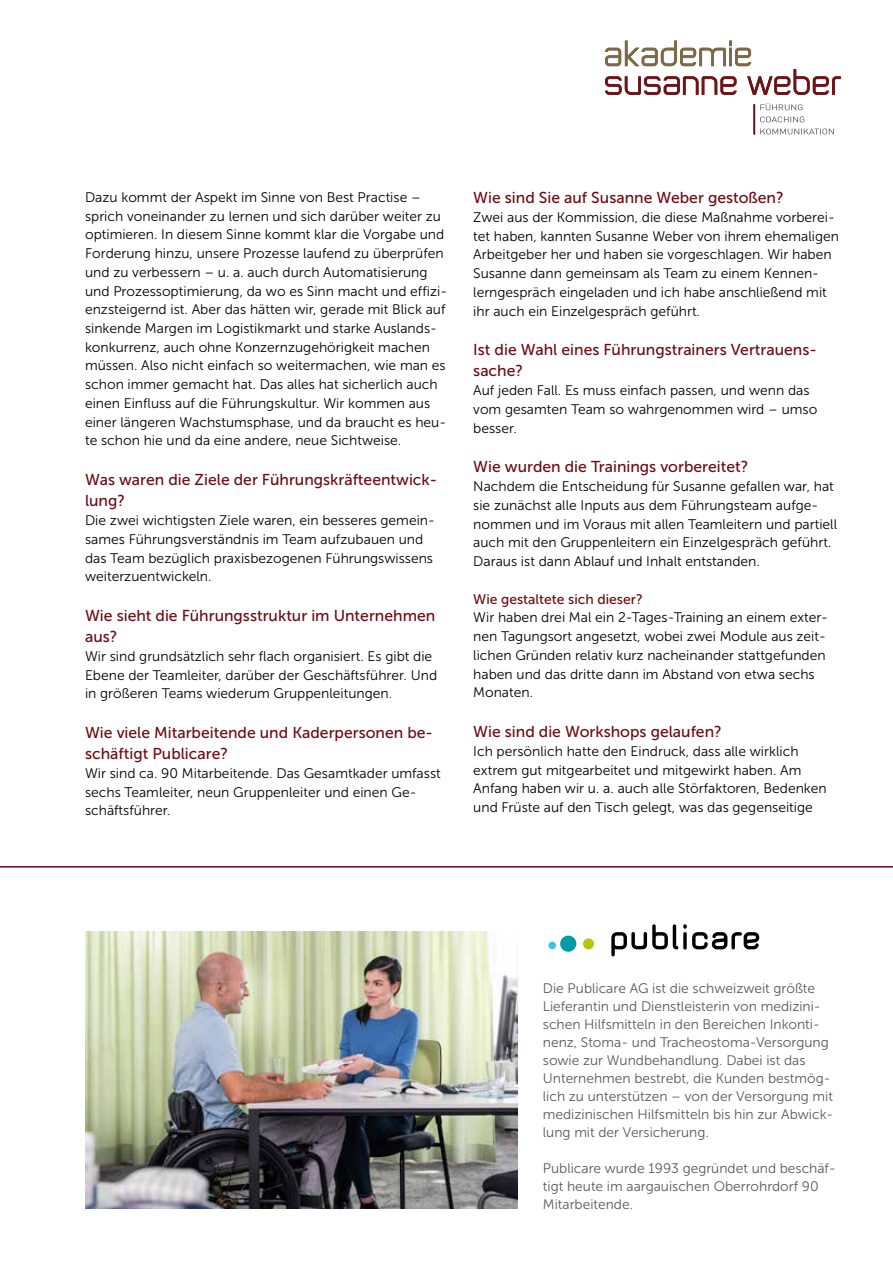
<style>
.page{position:relative;width:893px;height:1263px;background:#fff}
.page>*{position:absolute;margin:0;border:0;box-sizing:border-box;transform-origin:0 0}
.t1{font:15.75px/21px "Museo Sans 500";color:#6e0a12}
.t2{font:13.8px/18.8px "Museo Sans 300";color:#000}
.t3{font:13.8px/18px "Museo Sans 300";color:#58595b}
.t4{font:13.8px "Museo Sans 500";color:#6e0a12}
</style>
<div class="page">
<svg style="left:605px;top:41px;width:235px;height:54px"></svg>
<svg style="left:760px;top:129px;width:74px;height:5px"></svg>
<svg style="left:760px;top:116px;width:44px;height:6px"></svg>
<svg style="left:760px;top:103px;width:43px;height:7px"></svg>
<hr style="left:754px;top:104px;width:1px;height:30px;background:#6e0a12">
<img style="left:85px;top:931px;width:433px;height:278px">
<svg style="left:611px;top:924px;width:148px;height:32px"></svg>
<div style="left:583px;top:938px;width:11px;height:11px;background:#afca0b;border-radius:50%"></div>
<div style="left:560px;top:936px;width:16px;height:16px;background:#009ba4;border-radius:50%"></div>
<div style="left:548px;top:941px;width:8px;height:8px;background:#41c0f0;border-radius:50%"></div>
<hr style="left:0;top:866px;width:893px;height:1px;background:#6e0a12">
<p class="t2" style="left:85px;top:188px;width:364px">Dazu kommt der Aspekt im Sinne von Best Practise – sprich voneinander zu lernen und sich darüber weiter zu optimieren. In diesem Sinne kommt klar die Vorgabe und Forderung hinzu, unsere Prozesse laufend zu überprüfen und zu verbessern – u. a. auch durch Automatisierung und Prozessoptimierung, da wo es Sinn macht und effizi&shy;enzsteigernd ist. Aber das hätten wir, gerade mit Blick auf sinkende Margen im Logistikmarkt und starke Auslands&shy;konkurrenz, auch ohne Konzernzugehörigkeit machen müssen. Also nicht einfach so weitermachen, wie man es schon immer gemacht hat. Das alles hat sicherlich auch einen Einfluss auf die Führungskultur. Wir kommen aus einer längeren Wachstumsphase, und da braucht es heu&shy;te schon hie und da eine andere, neue Sichtweise.</p>
<p class="t1" style="left:85px;top:469px;width:354px">Was waren die Ziele der Führungskräfteentwick&shy;lung?</p>
<p class="t2" style="left:85px;top:511px;width:351px">Die zwei wichtigsten Ziele waren, ein besseres gemein&shy;sames Führungsverständnis im Team aufzubauen und das Team bezüglich praxisbezogenen Führungswissens weiterzuentwickeln.</p>
<p class="t1" style="left:85px;top:605px;width:352px">Wie sieht die Führungsstruktur im Unternehmen aus?</p>
<p class="t2" style="left:85px;top:647px;width:354px">Wir sind grundsätzlich sehr flach organisiert. Es gibt die<br>Ebene der Teamleiter, darüber der Geschäftsführer. Und in größeren Teams wiederum Gruppenleitungen.</p>
<p class="t1" style="left:85px;top:722px;width:349px">Wie viele Mitarbeitende und Kaderpersonen be&shy;schäftigt Publicare?</p>
<p class="t2" style="left:85px;top:764px;width:357px">Wir sind ca. 90 Mitarbeitende. Das Gesamtkader umfasst sechs Teamleiter, neun Gruppenleiter und einen Ge&shy;schäftsführer.</p>
<p class="t1" style="left:473px;top:187px;width:312px">Wie sind Sie auf Susanne Weber gestoßen?</p>
<p class="t2" style="left:473px;top:208px;width:367px">Zwei aus der Kommission, die diese Maßnahme vorberei&shy;tet haben, kannten Susanne Weber von ihrem ehemaligen Arbeitgeber her und haben sie vorgeschlagen. Wir haben Susanne dann gemeinsam als Team zu einem Kennen&shy;lerngespräch eingeladen und ich habe anschließend mit ihr auch ein Einzelgespräch geführt.</p>
<p class="t1" style="left:473px;top:340px;width:345px">Ist die Wahl eines Führungstrainers Vertrauens&shy;sache?</p>
<p class="t2" style="left:473px;top:381px;width:346px">Auf jeden Fall. Es muss einfach passen, und wenn das vom gesamten Team so wahrgenommen wird – umso besser.</p>
<p class="t1" style="left:473px;top:457px;width:277px">Wie wurden die Trainings vorbereitet?</p>
<p class="t2" style="left:473px;top:477px;width:365px">Nachdem die Entscheidung für Susanne gefallen war, hat sie zunächst alle Inputs aus dem Führungsteam aufge&shy;nommen und im Voraus mit allen Teamleitern und partiell auch mit den Gruppenleitern ein Einzelgespräch geführt.<br>Daraus ist dann Ablauf und Inhalt entstanden.</p>
<p class="t4" style="left:473px;top:591px;width:171px">Wie gestaltete sich dieser?</p>
<p class="t2" style="left:473px;top:608px;width:356px">Wir haben drei Mal ein 2-Tages-Training an einem exter&shy;nen Tagungsort angesetzt, wobei zwei Module aus zeit&shy;lichen Gründen relativ kurz nacheinander stattgefunden haben und das dritte dann im Abstand von etwa sechs Monaten.</p>
<p class="t1" style="left:473px;top:721px;width:250px">Wie sind die Workshops gelaufen?</p>
<p class="t2" style="left:473px;top:742px;width:355px">Ich persönlich hatte den Eindruck, dass alle wirklich extrem gut mitgearbeitet und mitgewirkt haben. Am Anfang haben wir u. a. auch alle Störfaktoren, Bedenken und Früste auf den Tisch gelegt, was das gegenseitige</p>
<p class="t3" style="left:543px;top:979px;width:292px">Die Publicare AG ist die schweizweit größte Lieferantin und Dienstleisterin von medizini&shy;schen Hilfsmitteln in den Bereichen Inkonti&shy;nenz, Stoma- und Tracheostoma-Versorgung sowie zur Wundbehandlung. Dabei ist das Unternehmen bestrebt, die Kunden bestmög&shy;lich zu unterstützen – von der Versorgung mit medizinischen Hilfsmitteln bis hin zur Abwick&shy;lung mit der Versicherung.</p>
<p class="t3" style="left:543px;top:1159px;width:294px">Publicare wurde 1993 gegründet und beschäf&shy;tigt heute im aargauischen Oberrohrdorf 90<br>Mitarbeitende.</p>
</div>
